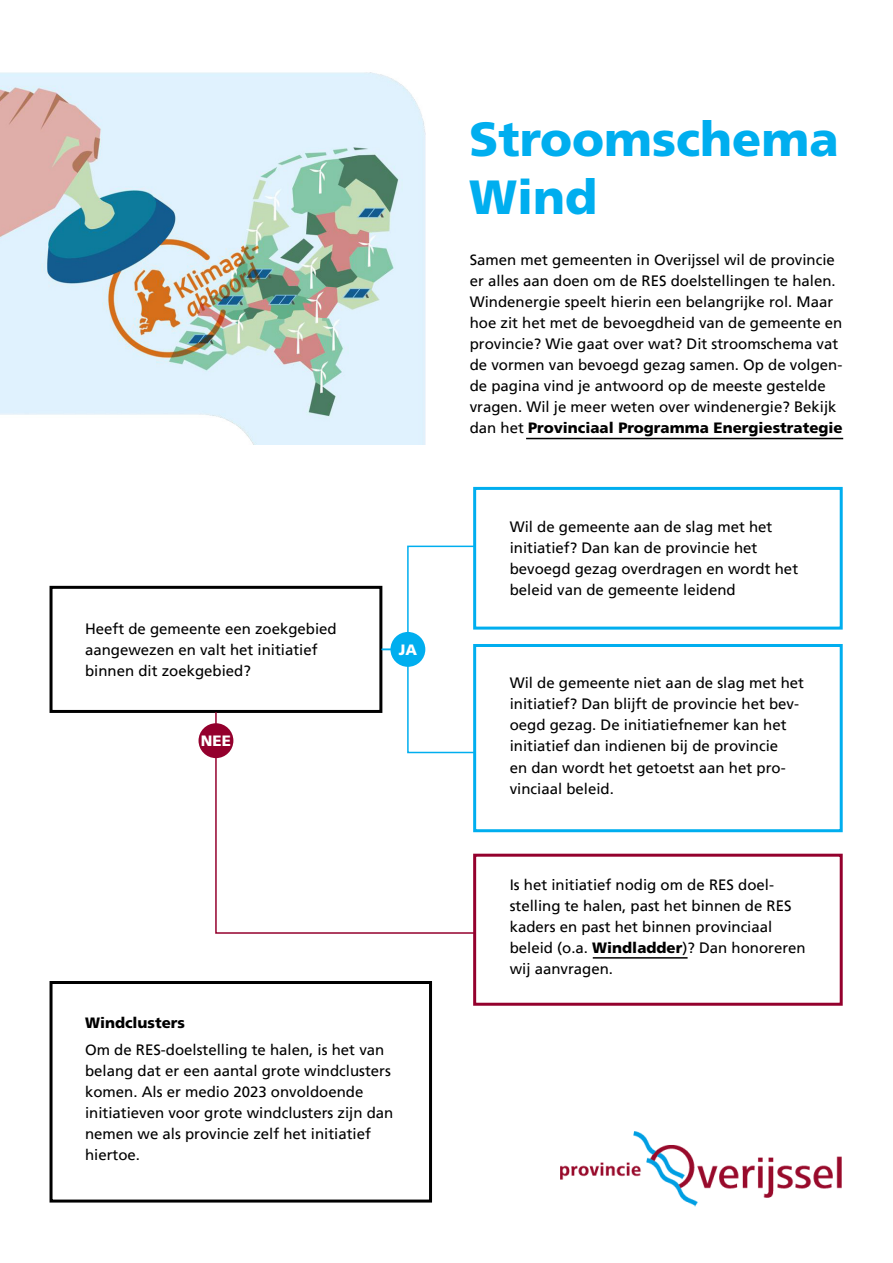
<style>
.page{position:relative;width:893px;height:1263px;background:#fff}
.page>*{position:absolute;margin:0;border:0;box-sizing:border-box;transform-origin:0 0}
.t1{font:900 48px/57.6px "Frutiger LT Std";color:#00aeef}
.t2{font:15px/21px "Frutiger LT";color:#000}
.t3{font:900 15px "Frutiger LT Std";color:#000}
.t4{font:900 15px "Frutiger LT Std";color:#fff}
.s1{font-family:"Frutiger LT";font-weight:400}
.s2{font-family:"Frutiger LT Std";font-weight:900}
</style>
<div class="page">
<div style="left:50px;top:586px;width:332px;height:127px;border:3px solid #000"></div>
<div style="left:50px;top:981px;width:382px;height:221px;border:3px solid #000"></div>
<div style="left:473px;top:487px;width:370px;height:143px;border:3px solid #00aeef"></div>
<div style="left:473px;top:854px;width:370px;height:152px;border:3px solid #94002d"></div>
<div style="left:473px;top:644px;width:370px;height:188px;border:3px solid #00aeef"></div>
<svg style="left:380px;top:545px;width:95px;height:166px"></svg>
<div style="left:390px;top:632px;width:35px;height:35px;background:#00aeef;border-radius:50%"></div>
<svg style="left:214px;top:711px;width:261px;height:223px"></svg>
<div style="left:199px;top:723px;width:34px;height:35px;background:#94002d;border-radius:50%"></div>
<img style="left:0;top:72px;width:426px;height:372px">
<hr style="left:526px;top:438px;width:317px;height:1px;background:#000">
<hr style="left:593px;top:957px;width:95px;height:2px;background:#000">
<img style="left:560px;top:1131px;width:282px;height:75px">
<p class="t2" style="left:85px;top:618px;width:253px">Heeft de gemeente een zoekgebied aangewezen en valt het initiatief binnen dit zoekgebied?</p>
<p class="t4" style="left:201px;top:732px;width:31px">NEE</p>
<p class="t4" style="left:399px;top:640px;width:20px">JA</p>
<p class="t3" style="left:85px;top:1013px;width:102px">Windclusters</p>
<p class="t2" style="left:85px;top:1039px;width:310px">Om de RES-doelstelling te halen, is het van belang dat er een aantal grote windclusters komen. Als er medio 2023 onvoldoende initiatieven voor grote windclusters zijn dan nemen we als provincie zelf het initiatief hiertoe.</p>
<h1 class="t1" style="left:469px;top:110px;width:371px">Stroomschema<br>Wind</h1>
<p class="t2" style="left:470px;top:249px;width:374px">Samen met gemeenten in Overijssel wil de provincie er alles aan doen om de RES doelstellingen te halen.<br>Windenergie speelt hierin een belangrijke rol. Maar hoe zit het met de bevoegdheid van de gemeente en provincie? Wie gaat over wat? Dit stroomschema vat de vormen van bevoegd gezag samen. Op de volgen&shy;de pagina vind je antwoord op de meeste gestelde vragen. Wil je meer weten over windenergie? Bekijk</p>
<p class="t3" style="left:470px;top:419px;width:374px"><span class="s1">dan het</span> Provinciaal Programma Energiestrategie</p>
<p class="t2" style="left:510px;top:516px;width:290px">Wil de gemeente aan de slag met het initiatief? Dan kan de provincie het bevoegd gezag overdragen en wordt het beleid van de gemeente leidend</p>
<p class="t2" style="left:510px;top:673px;width:296px">Wil de gemeente niet aan de slag met het initiatief? Dan blijft de provincie het bev&shy;oegd gezag. De initiatiefnemer kan het initiatief dan indienen bij de provincie<br>en dan wordt het getoetst aan het pro&shy;vinciaal beleid.</p>
<p class="t2" style="left:510px;top:874px;width:297px">Is het initiatief nodig om de RES doel&shy;stelling te halen, past het binnen de RES kaders en past het binnen provinciaal beleid (o.a. <span class="s2">Windladder</span>)? Dan honoreren wij aanvragen.</p>
</div>
